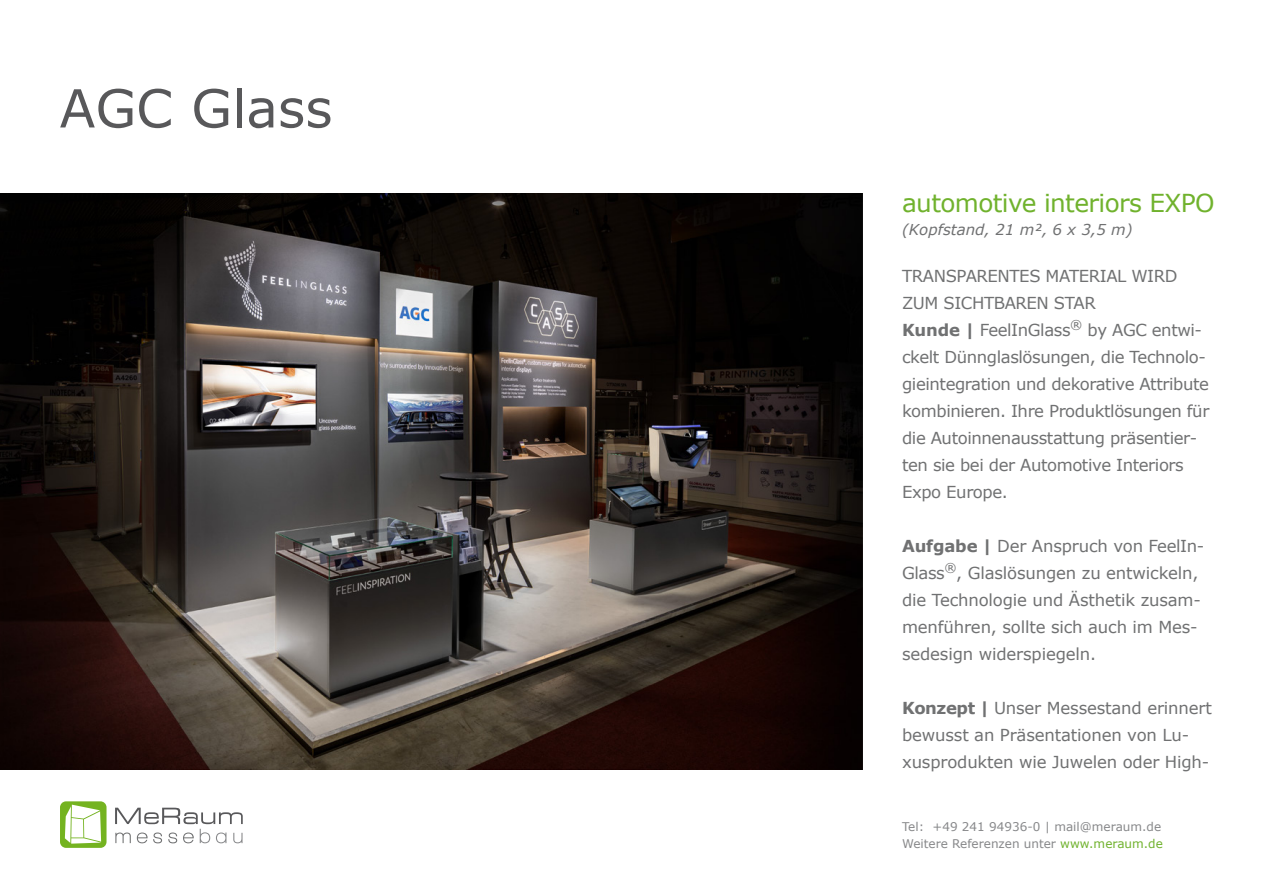
<style>
.page{position:relative;width:1263px;height:893px;background:#fff}
.page>*{position:absolute;margin:0;border:0;box-sizing:border-box;transform-origin:0 0}
.t1{font:52.5px "Verdana";color:#58585a}
.t2{font:24.75px "Verdana";letter-spacing:-.025em;color:#70b22d}
.t3{font:16.5px/27px "Verdana";letter-spacing:-.025em;color:#707172}
.t4{font:italic 15px "Verdana";color:#707172}
.t5{font:12px/17.4px "Verdana";color:#87888a}
.s1{font-weight:700}
.s2{color:#70b22d}
</style>
<div class="page">
<div style="left:60px;top:801px;width:47px;height:47px;background:#74b320;border-radius:6px"></div>
<svg style="left:115px;top:808px;width:128px;height:35px"></svg>
<svg style="left:65px;top:805px;width:36px;height:39px"></svg>
<img style="left:0;top:193px;width:862px;height:577px">
<h1 class="t1" style="left:60px;top:72px;width:275px">AGC Glass</h1>
<h2 class="t2" style="left:902px;top:186px;width:314px">automotive interiors EXPO</h2>
<p class="t4" style="left:902px;top:219px;width:232px">(Kopfstand, 21 m², 6 x 3,5 m)</p>
<p class="t3" style="left:902px;top:263px;width:309px">TRANSPARENTES MATERIAL WIRD<br>ZUM SICHTBAREN STAR<br><span class="s1">Kunde |</span> FeelInGlass<sup>®</sup> by AGC entwi&shy;ckelt Dünnglaslösungen, die Technolo&shy;gieintegration und dekorative Attribute kombinieren. Ihre Produktlösungen für die Autoinnenausstattung präsentier&shy;ten sie bei der Automotive Interiors<br>Expo Europe.</p>
<p class="t3" style="left:902px;top:533px;width:304px"><span class="s1">Aufgabe |</span> Der Anspruch von FeelIn-Glass<sup>®</sup>, Glaslösungen zu entwickeln, die Technologie und Ästhetik zusam&shy;menführen, sollte sich auch im Mes&shy;sedesign widerspiegeln.</p>
<p class="t3" style="left:902px;top:695px;width:311px"><span class="s1">Konzept |</span> Unser Messestand erinnert bewusst an Präsentationen von Lu&shy;xusprodukten wie Juwelen oder High-</p>
<p class="t5" style="left:902px;top:818px;width:262px">Tel: +49 241 94936-0 | mail@meraum.de<br>Weitere Referenzen unter <span class="s2">www.meraum.de</span></p>
</div>
